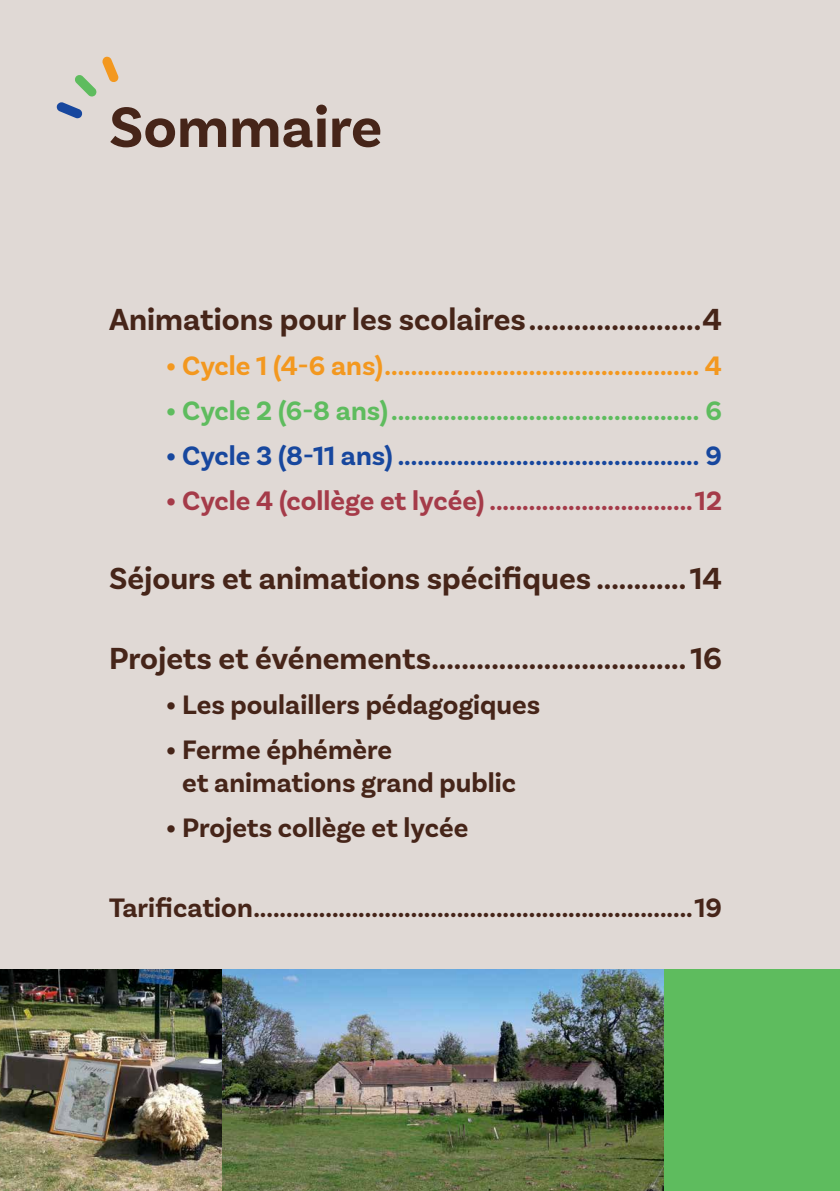
<style>
.page{position:relative;width:840px;height:1191px;background:#fff}
.page>*{position:absolute;margin:0;border:0;box-sizing:border-box;transform-origin:0 0}
.t1{font:700 59.8px "Basic Sans";color:#462519}
.t2{font:700 32px "Basic Sans";color:#462519}
.t3{font:700 28px/33.6px "Basic Sans";color:#462519}
.t4{font:700 28px "Basic Sans";color:#f3981f}
.t5{font:700 28px "Basic Sans";color:#5ebc5e}
.t6{font:700 28px "Basic Sans";color:#17479e}
.t7{font:700 28px "Basic Sans";color:#a53b49}
</style>
<div class="page">
<div style="left:0;top:0;width:839px;height:969px;background:#e0d9d5"></div>
<img style="left:0;top:969px;width:663px;height:222px">
<div style="left:663px;top:969px;width:176px;height:222px;background:#5ebc5e"></div>
<svg style="left:56px;top:56px;width:63px;height:63px"></svg>
<svg style="left:100px;top:1152px;width:4px;height:7px"></svg>
<svg style="left:77px;top:1129px;width:7px;height:7px"></svg>
<svg style="left:54px;top:1152px;width:7px;height:7px"></svg>
<svg style="left:77px;top:1176px;width:7px;height:7px"></svg>
<svg style="left:31px;top:1129px;width:7px;height:7px"></svg>
<svg style="left:7px;top:1152px;width:7px;height:7px"></svg>
<svg style="left:31px;top:1176px;width:7px;height:7px"></svg>
<svg style="left:100px;top:969px;width:4px;height:4px"></svg>
<svg style="left:100px;top:1013px;width:4px;height:7px"></svg>
<svg style="left:100px;top:1059px;width:4px;height:7px"></svg>
<svg style="left:100px;top:1106px;width:4px;height:7px"></svg>
<svg style="left:54px;top:969px;width:7px;height:4px"></svg>
<svg style="left:77px;top:989px;width:7px;height:7px"></svg>
<svg style="left:54px;top:1013px;width:7px;height:7px"></svg>
<svg style="left:77px;top:1036px;width:7px;height:7px"></svg>
<svg style="left:54px;top:1059px;width:7px;height:7px"></svg>
<svg style="left:77px;top:1082px;width:7px;height:7px"></svg>
<svg style="left:54px;top:1106px;width:7px;height:7px"></svg>
<svg style="left:7px;top:969px;width:7px;height:4px"></svg>
<svg style="left:31px;top:989px;width:7px;height:7px"></svg>
<svg style="left:7px;top:1013px;width:7px;height:7px"></svg>
<svg style="left:31px;top:1036px;width:7px;height:7px"></svg>
<div style="left:7px;top:1059px;width:7px;height:7px;background:#393530;border-radius:50%"></div>
<div style="left:31px;top:1082px;width:7px;height:7px;background:#373531;border-radius:50%"></div>
<svg style="left:7px;top:1106px;width:7px;height:7px"></svg>
<h1 class="t1" style="left:109px;top:91px;width:274px">Sommaire</h1>
<p class="t2" style="left:109px;top:300px;width:614px">Animations pour les scolaires.......................4</p>
<p class="t4" style="left:166px;top:349px;width:557px">• Cycle 1 (4-6 ans)................................................ 4</p>
<p class="t5" style="left:166px;top:394px;width:557px">• Cycle 2 (6-8 ans)............................................... 6</p>
<p class="t6" style="left:166px;top:439px;width:557px">• Cycle 3 (8-11 ans) .............................................. 9</p>
<p class="t7" style="left:166px;top:484px;width:557px">• Cycle 4 (collège et lycée) ...............................12</p>
<p class="t2" style="left:109px;top:559px;width:614px">Séjours et animations spécifiques ............14</p>
<p class="t2" style="left:109px;top:639px;width:614px">Projets et événements..................................16</p>
<p class="t3" style="left:166px;top:688px;width:376px">• Les poulaillers pédagogiques</p>
<p class="t3" style="left:182px;top:733px;width:335px;text-indent:-16px">• Ferme éphémère<br>et animations grand public</p>
<p class="t3" style="left:166px;top:811px;width:304px">• Projets collège et lycée</p>
<p class="t3" style="left:109px;top:891px;width:614px">Tarification...................................................................19</p>
</div>
